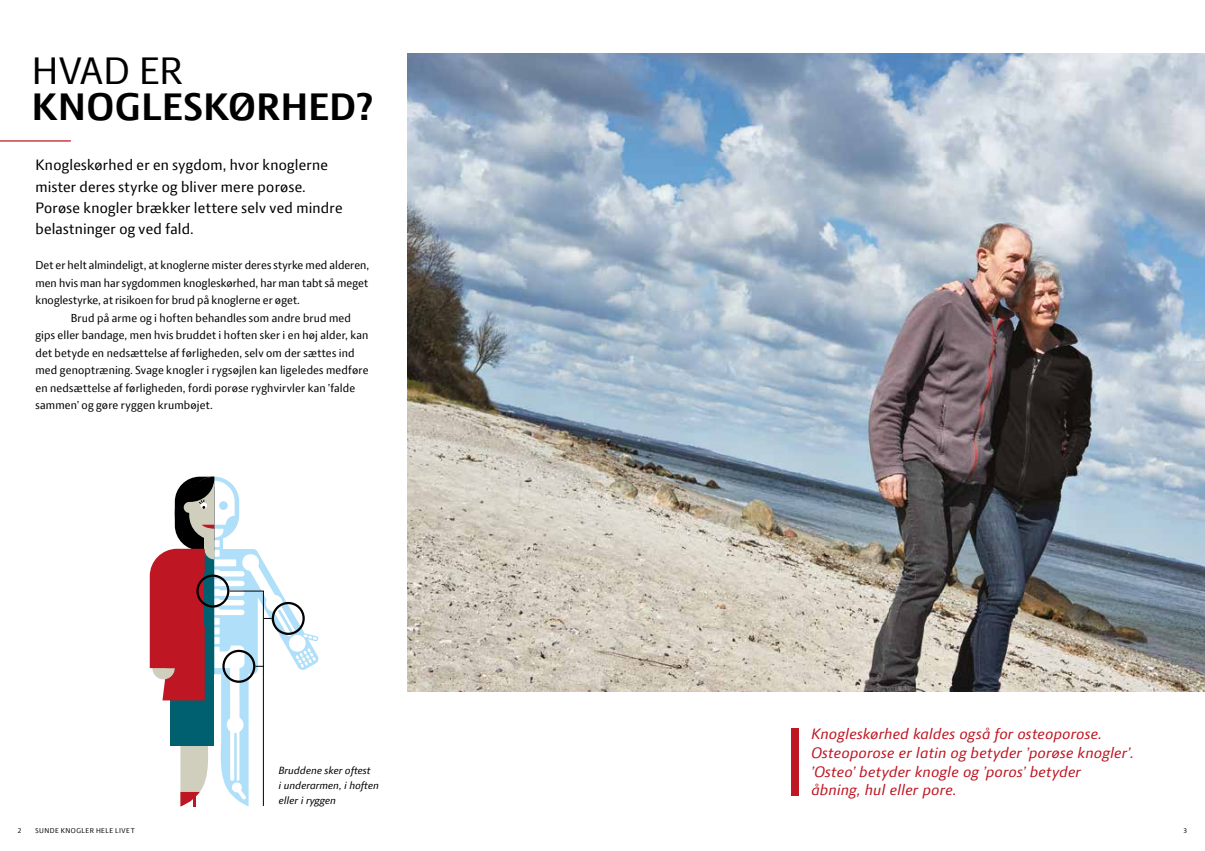
<style>
.page{position:relative;width:1205px;height:851px;background:#fff}
.page>*{position:absolute;margin:0;border:0;box-sizing:border-box;transform-origin:0 0}
.t1{font:700 41.25px "LF Press Sans";letter-spacing:.015em;color:#000}
.t2{font:41.25px "LF Press Sans";letter-spacing:.01em;color:#000}
.t3{font:italic 16.25px/18.8px "LF Press Sans";letter-spacing:.02em;color:#be1622}
.t4{font:16.25px/21.2px "LF Press Sans";letter-spacing:.015em;color:#000}
.t5{font:12.5px/17.5px "LF Press Sans";letter-spacing:.015em;color:#000;text-align:justify}
.t6{font:italic 11.25px/15px "LF Press Sans";letter-spacing:.01em;color:#000}
.t7{font:7.5px "LF Press Sans";letter-spacing:.07em;color:#000}
</style>
<div class="page">
<img style="left:407px;top:53px;width:798px;height:638px">
<div style="left:791px;top:728px;width:7px;height:67px;background:#be1622"></div>
<svg style="left:150px;top:476px;width:169px;height:330px"></svg>
<hr style="left:0;top:140px;width:71px;height:1px;background:#be1622">
<h1 class="t2" style="left:32px;top:47px;width:152px">HVAD ER</h1>
<h1 class="t1" style="left:32px;top:83px;width:343px">KNOGLESKØRHED?</h1>
<h2 class="t4" style="left:35px;top:154px;width:308px">Knogleskørhed er en sygdom, hvor knoglerne mister deres styrke og bliver mere porøse.<br>Porøse knogler brækker lettere selv ved mindre belastninger og ved fald.</h2>
<p class="t5" style="left:35px;top:256px;width:335px">Det er helt almindeligt, at knoglerne mister deres styrke med alderen, men hvis man har sygdommen knogleskørhed, har man tabt så meget knoglestyrke, at risikoen for brud på knoglerne er øget.</p>
<p class="t5" style="left:35px;top:308px;width:335px;text-align:left;text-indent:35px">Brud på arme og i hoften behandles som andre brud med gips eller bandage, men hvis bruddet i hoften sker i en høj alder, kan det betyde en nedsættelse af førligheden, selv om der sættes ind med genoptræning. Svage knogler i rygsøjlen kan ligeledes medføre en nedsættelse af førligheden, fordi porøse ryghvirvler kan ’falde sammen’ og gøre ryggen krumbøjet.</p>
<p class="t6" style="left:279px;top:762px;width:102px">Bruddene sker oftest<br>i underarmen, i hoften eller i ryggen</p>
<h2 class="t3" style="left:811px;top:724px;width:324px">Knogleskørhed kaldes også for osteoporose.<br>Osteoporose er latin og betyder ’porøse knogler’. ’Osteo’ betyder knogle og ’poros’ betyder åbning, hul eller pore.</h2>
<p class="t7" style="left:18px;top:826px;width:5px">2</p>
<p class="t7" style="left:35px;top:826px;width:101px">SUNDE KNOGLER HELE LIVET</p>
<p class="t7" style="left:1183px;top:826px;width:5px">3</p>
</div>
